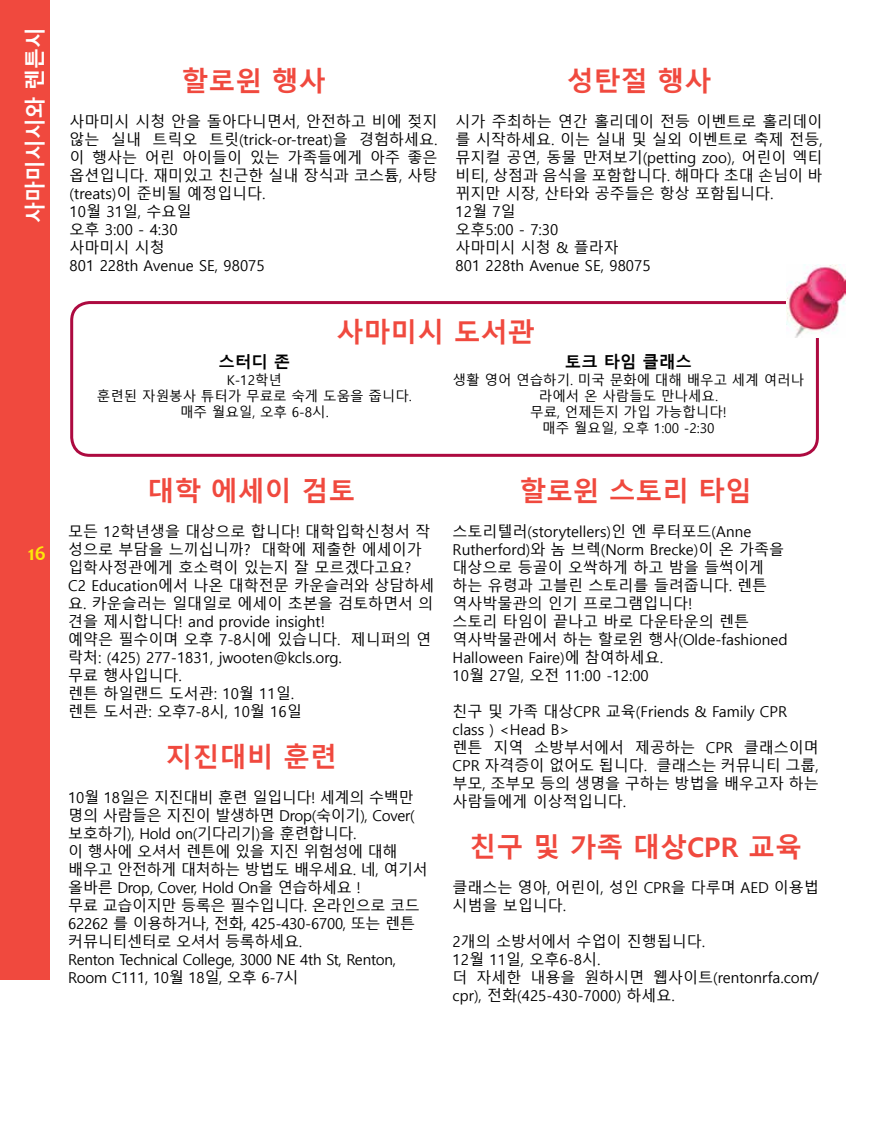
<style>
.page{position:relative;width:891px;height:1134px;background:#fff}
.page>*{position:absolute;margin:0;border:0;box-sizing:border-box;transform-origin:0 0}
.t1{font:700 27px "Malgun Gothic";color:#f0493e}
.t2{font:700 21px "Malgun Gothic";color:#fff}
.t3{font:700 21px "Candara";color:#fde70a}
.t4{font:700 16.5px "Malgun Gothic";color:#000}
.t5{font:15px/18px "Malgun Gothic";color:#000}
.t6{font:15px/18px "Malgun Gothic";letter-spacing:-.02em;color:#000}
.t7{font:13.5px/16.2px "Malgun Gothic";color:#000;text-align:center}
</style>
<div class="page">
<div style="left:0;top:0;width:49px;height:979px;background:#f0493e"></div>
<div style="left:70px;top:301px;width:749px;height:156px;border:3px solid #ad0a40;border-radius:18px"></div>
<img style="left:786px;top:265px;width:59px;height:73px">
<h2 class="t2" style="left:23px;top:223px;width:198px;rotate:-90deg">사마미시시와 렌튼시</h2>
<h2 class="t3" style="left:28px;top:540px;width:20px">16</h2>
<h1 class="t1" style="left:181px;top:65px;width:146px">할로윈 행사</h1>
<p class="t5" style="left:70px;top:113px;width:369px">사마미시 시청 안을 돌아다니면서, 안전하고 비에 젖지 않는 실내 트릭오 트릿(trick-or-treat)을 경험하세요. 이 행사는 어린 아이들이 있는 가족들에게 아주 좋은 옵션입니다. 재미있고 친근한 실내 장식과 코스튬, 사탕 (treats)이 준비될 예정입니다.<br>10월 31일, 수요일<br>오후 3:00 - 4:30<br>사마미시 시청<br>801 228th Avenue SE, 98075</p>
<h1 class="t1" style="left:567px;top:65px;width:146px">성탄절 행사</h1>
<p class="t5" style="left:456px;top:113px;width:369px">시가 주최하는 연간 홀리데이 전등 이벤트로 홀리데이 를 시작하세요. 이는 실내 및 실외 이벤트로 축제 전등, 뮤지컬 공연, 동물 만져보기(petting zoo), 어린이 엑티 비티, 상점과 음식을 포함합니다. 해마다 초대 손님이 바 뀌지만 시장, 산타와 공주들은 항상 포함됩니다.<br>12월 7일<br>오후5:00 - 7:30<br>사마미시 시청 &amp; 플라자<br>801 228th Avenue SE, 98075</p>
<h1 class="t1" style="left:336px;top:317px;width:200px">사마미시 도서관</h1>
<p class="t4" style="left:219px;top:353px;width:73px">스터디 존</p>
<p class="t7" style="left:97px;top:372px;width:316px">K-12학년<br>훈련된 자원봉사 튜터가 무료로 숙게 도움을 줍니다. 매주 월요일, 오후 6-8시.</p>
<h1 class="t1" style="left:147px;top:475px;width:210px">대학 에세이 검토</h1>
<p class="t5" style="left:68px;top:523px;width:368px">모든 12학년생을 대상으로 합니다! 대학입학신청서 작 성으로 부담을 느끼십니까? 대학에 제출한 에세이가 입학사정관에게 호소력이 있는지 잘 모르겠다고요?<br>C2 Education에서 나온 대학전문 카운슬러와 상담하세 요. 카운슬러는 일대일로 에세이 초본을 검토하면서 의 견을 제시합니다! and provide insight!<br>예약은 필수이며 오후 7-8시에 있습니다. 제니퍼의 연 락처: (425) 277-1831, jwooten@kcls.org.<br>무료 행사입니다.<br>렌튼 하일랜드 도서관: 10월 11일.<br>렌튼 도서관: 오후7-8시, 10월 16일</p>
<h1 class="t1" style="left:166px;top:742px;width:173px">지진대비 훈련</h1>
<p class="t6" style="left:68px;top:789px;width:361px">10월 18일은 지진대비 훈련 일입니다! 세계의 수백만 명의 사람들은 지진이 발생하면 Drop(숙이기), Cover( 보호하기), Hold on(기다리기)을 훈련합니다.<br>이 행사에 오셔서 렌튼에 있을 지진 위험성에 대해 배우고 안전하게 대처하는 방법도 배우세요. 네, 여기서 올바른 Drop, Cover, Hold On을 연습하세요 !<br>무료 교습이지만 등록은 필수입니다. 온라인으로 코드<br>62262 를 이용하거나, 전화, 425-430-6700, 또는 렌튼 커뮤니티센터로 오셔서 등록하세요.<br>Renton Technical College, 3000 NE 4th St, Renton,<br>Room C111, 10월 18일, 오후 6-7시</p>
<p class="t4" style="left:565px;top:353px;width:129px">토크 타임 클래스</p>
<p class="t7" style="left:453px;top:372px;width:353px">생활 영어 연습하기. 미국 문화에 대해 배우고 세계 여러나 라에서 온 사람들도 만나세요.<br>무료, 언제든지 가입 가능합니다!<br>매주 월요일, 오후 1:00 -2:30</p>
<h1 class="t1" style="left:519px;top:475px;width:234px">할로윈 스토리 타임</h1>
<p class="t5" style="left:453px;top:523px;width:337px">스토리텔러(storytellers)인 엔 루터포드(Anne<br>Rutherford)와 놈 브렉(Norm Brecke)이 온 가족을 대상으로 등골이 오싹하게 하고 밤을 들썩이게 하는 유령과 고블린 스토리를 들려줍니다. 렌튼 역사박물관의 인기 프로그램입니다!<br>스토리 타임이 끝나고 바로 다운타운의 렌튼 역사박물관에서 하는 할로윈 행사(Olde-fashioned<br>Halloween Faire)에 참여하세요.<br>10월 27일, 오전 11:00 -12:00</p>
<p class="t5" style="left:453px;top:703px;width:368px">친구 및 가족 대상CPR 교육(Friends &amp; Family CPR class ) &lt;Head B&gt;<br>렌튼 지역 소방부서에서 제공하는 CPR 클래스이며<br>CPR 자격증이 없어도 됩니다. 클래스는 커뮤니티 그룹, 부모, 조부모 등의 생명을 구하는 방법을 배우고자 하는 사람들에게 이상적입니다.</p>
<h1 class="t1" style="left:470px;top:832px;width:334px">친구 및 가족 대상CPR 교육</h1>
<p class="t5" style="left:453px;top:879px;width:368px">클래스는 영아, 어린이, 성인 CPR을 다루며 AED 이용법 시범을 보입니다.</p>
<p class="t5" style="left:453px;top:933px;width:368px">2개의 소방서에서 수업이 진행됩니다.<br>12월 11일, 오후6-8시.<br>더 자세한 내용을 원하시면 웹사이트(rentonrfa.com/ cpr), 전화(425-430-7000) 하세요.</p>
</div>
